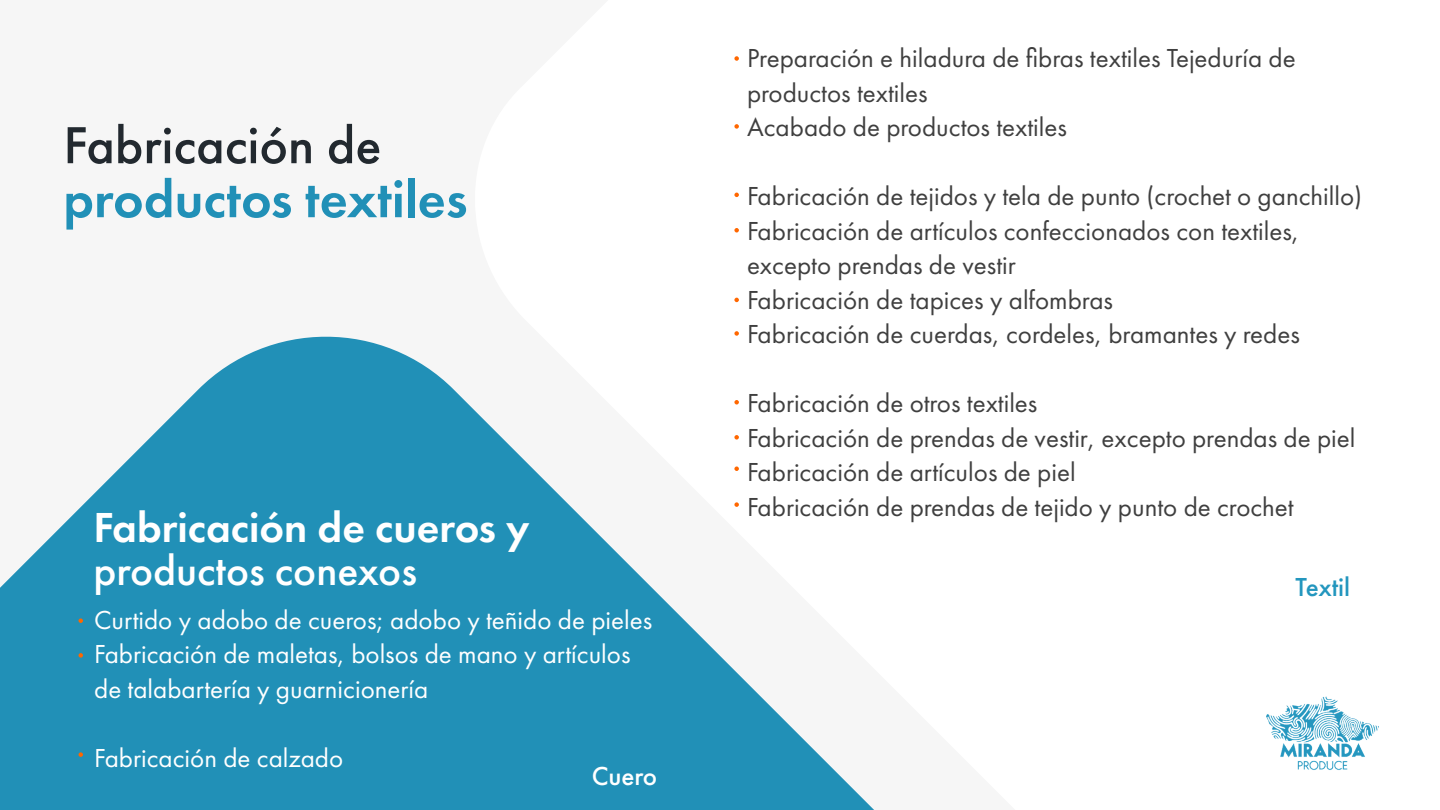
<style>
.page{position:relative;width:1440px;height:810px;background:#fff}
.page>*{position:absolute;margin:0;border:0;box-sizing:border-box;transform-origin:0 0}
.t1{font:600 54px "Futura PT";color:#2396be}
.t2{font:500 54px "Futura PT";color:#22292f}
.t3{font:600 43.5px "Futura PT";color:#fff}
.t4{font:500 43.5px "Futura PT";color:#fff}
.t5{font:27px/34.5px "Futura PT";color:#3f3f3f}
.t6{font:27px/34.5px "Futura PT";color:#fff}
.t7{font:500 27px "Futura PT";color:#2396be}
.t8{font:500 27px "Futura PT";color:#fff}
</style>
<div class="page">
<svg style="left:0;top:337px;width:874px;height:473px;fill:#2190b7"></svg>
<svg style="left:734px;top:56px;width:5px;height:5px"></svg>
<svg style="left:734px;top:124px;width:5px;height:5px"></svg>
<svg style="left:734px;top:193px;width:5px;height:4px"></svg>
<svg style="left:734px;top:228px;width:5px;height:5px"></svg>
<svg style="left:734px;top:502px;width:5px;height:5px"></svg>
<svg style="left:734px;top:298px;width:5px;height:4px"></svg>
<svg style="left:734px;top:331px;width:5px;height:5px"></svg>
<svg style="left:734px;top:400px;width:5px;height:5px"></svg>
<svg style="left:734px;top:435px;width:5px;height:5px"></svg>
<svg style="left:734px;top:466px;width:5px;height:5px"></svg>
<svg style="left:79px;top:618px;width:4px;height:5px"></svg>
<svg style="left:79px;top:653px;width:4px;height:5px"></svg>
<svg style="left:79px;top:752px;width:4px;height:5px"></svg>
<img style="left:1266px;top:696px;width:113px;height:74px">
<h1 class="t2" style="left:63px;top:113px;width:320px">Fabricación de</h1>
<h1 class="t1" style="left:63px;top:165px;width:406px">productos textiles</h1>
<h2 class="t3" style="left:93px;top:500px;width:438px">Fabricación de cueros y</h2>
<h2 class="t4" style="left:93px;top:545px;width:325px">productos conexos</h2>
<p class="t6" style="left:94px;top:603px;width:560px">Curtido y adobo de cueros; adobo y teñido de pieles<br>Fabricación de maletas, bolsos de mano y artículos de talabartería y guarnicionería</p>
<p class="t6" style="left:94px;top:741px;width:251px">Fabricación de calzado</p>
<p class="t8" style="left:592px;top:760px;width:67px">Cuero</p>
<p class="t5" style="left:747px;top:41px;width:550px">Preparación e hiladura de fibras textiles Tejeduría de productos textiles<br>Acabado de productos textiles</p>
<p class="t5" style="left:747px;top:179px;width:617px">Fabricación de tejidos y tela de punto (crochet o ganchillo)<br>Fabricación de artículos confeccionados con textiles, excepto prendas de vestir<br>Fabricación de tapices y alfombras<br>Fabricación de cuerdas, cordeles, bramantes y redes</p>
<p class="t5" style="left:747px;top:386px;width:610px">Fabricación de otros textiles<br>Fabricación de prendas de vestir, excepto prendas de piel Fabricación de artículos de piel<br>Fabricación de prendas de tejido y punto de crochet</p>
<p class="t7" style="left:1295px;top:570px;width:56px">Textil</p>
</div>
